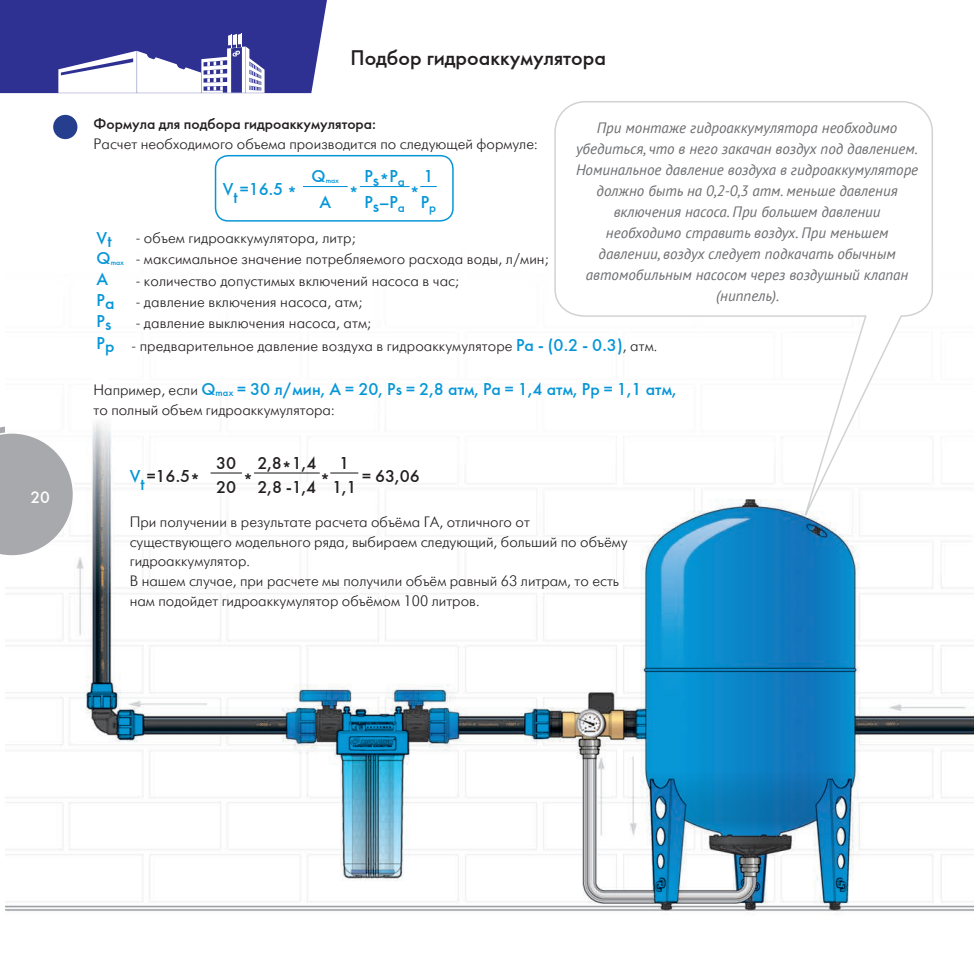
<style>
.page{position:relative;width:974px;height:974px;background:#fff}
.page>*{position:absolute;margin:0;border:0;box-sizing:border-box;transform-origin:0 0}
.t1{font:21px "Futuris C";color:#231f20}
.t2{font:17.1px "Futuris C";letter-spacing:.005em;color:#0696d7}
.t3{font:17.1px "Futuris C";color:#231f20}
.t4{font:16.5px "Futuris C";color:#fff}
.t5{font:15px/19.8px "Futuris Light C";color:#231f20}
.t6{font:italic 15px/21px "PT Sans";color:#6c6d70;text-align:center}
.t7{font:15px "Futuris C";color:#231f20}
.t8{font:7.5px "Futuris C";color:#0696d7}
.s1{font-family:"Futuris C";font-size:7.5px;color:#0696d7}
.s2{font-family:"Futuris C";font-size:17.1px;color:#0696d7}
.s3{font-family:"Futuris Light C";font-size:15px;color:#231f20}
.s4{font-size:9.9px}
.s5{color:#0696d7}
</style>
<div class="page">
<svg style="left:0;top:0;width:327px;height:93px"></svg>
<img style="left:6px;top:166px;width:968px;height:747px">
<div style="left:215px;top:156px;width:238px;height:65px;background:#fff;border-radius:13px"></div>
<div style="left:215px;top:155px;width:239px;height:67px;border:2px solid #0696d7;border-radius:13px"></div>
<svg style="left:553px;top:101px;width:381px;height:432px"></svg>
<hr style="left:303px;top:186px;width:45px;height:1px;background:#0696d7">
<hr style="left:360px;top:186px;width:49px;height:1px;background:#0696d7">
<svg style="left:420px;top:186px;width:17px;height:1px"></svg>
<hr style="left:210px;top:472px;width:32px;height:1px;background:#231f20">
<hr style="left:254px;top:472px;width:66px;height:1px;background:#231f20">
<svg style="left:330px;top:472px;width:28px;height:1px"></svg>
<div style="left:53px;top:115px;width:24px;height:24px;background:#253f8e;border-radius:50%"></div>
<svg style="left:0;top:424px;width:75px;height:133px"></svg>
<p class="t4" style="left:30px;top:479px;width:21px">20</p>
<p class="t4" style="left:31px;top:487px;width:21px">20</p>
<h1 class="t1" style="left:350px;top:45px;width:257px">Подбор гидроаккумулятора</h1>
<p class="t7" style="left:94px;top:115px;width:284px">Формула для подбора гидроаккумулятора:</p>
<p class="t5" style="left:94px;top:134px;width:445px">Расчет необходимого объема производится по следующей формуле:</p>
<p class="t2" style="left:223px;top:178px;width:76px">V =16.5 *</p>
<p class="t2" style="left:234px;top:187px;width:6px">t</p>
<p class="t6" style="left:576px;top:117px;width:344px">При монтаже гидроаккумулятора необходимо убедиться, что в него закачан воздух под давлением.<br>Номинальное давление воздуха в гидроаккумуляторе должно быть на 0,2-0,3 атм. меньше давления включения насоса. При большем давлении необходимо стравить воздух. При меньшем давлении, воздух следует подкачать обычным автомобильным насосом через воздушный клапан (ниппель).</p>
<p class="t2" style="left:312px;top:165px;width:16px">Q</p>
<p class="t8" style="left:326px;top:176px;width:15px">max</p>
<p class="t2" style="left:364px;top:167px;width:42px">Ps*P<sub>a</sub></p>
<p class="t2" style="left:423px;top:165px;width:12px">1</p>
<p class="t2" style="left:349px;top:183px;width:11px">*</p>
<p class="t2" style="left:410px;top:183px;width:11px">*</p>
<p class="t2" style="left:319px;top:191px;width:13px">A</p>
<p class="t2" style="left:364px;top:191px;width:73px">Ps–P<sub>a</sub> P<sub>p</sub></p>
<p class="t2" style="left:97px;top:230px;width:17px">Vt</p>
<p class="t5" style="left:136px;top:228px;width:221px">- объем гидроаккумулятора, литр;</p>
<p class="t2" style="left:97px;top:247px;width:16px">Q</p>
<p class="t5" style="left:111px;top:250px;width:439px"><span class="s1">max</span> - максимальное значение потребляемого расхода воды, л/мин;</p>
<p class="t2" style="left:97px;top:269px;width:13px">А</p>
<p class="t5" style="left:97px;top:270px;width:364px;line-height:21.3px;text-indent:39px">- количество допустимых включений насоса в час;<br><span class="s2">Pa</span> - давление включения насоса, атм;</p>
<p class="t2" style="left:97px;top:313px;width:16px">Ps</p>
<p class="t5" style="left:97px;top:312px;width:562px;line-height:23px;text-indent:39px">- давление выключения насоса, атм;<br><sup>P</sup><span class="s2">p</span> - предварительное давление воздуха в гидроаккумуляторе <span class="s2">Pa - (0.2 - 0.3)</span>, атм.</p>
<p class="t2" style="left:94px;top:379px;width:584px"><span class="s3">Например, если</span> Q<span class="s4">max</span> = 30 л/мин, A = 20, Ps = 2,8 атм, Pa = 1,4 атм, Pp = 1,1 атм,</p>
<p class="t5" style="left:94px;top:400px;width:242px">то полный объем гидроаккумулятора:</p>
<p class="t3" style="left:257px;top:453px;width:61px">2,8*1,4</p>
<p class="t3" style="left:216px;top:453px;width:22px">30</p>
<p class="t3" style="left:339px;top:453px;width:12px">1</p>
<p class="t3" style="left:130px;top:465px;width:72px"><span class="s5">V</span> =16.5*</p>
<p class="t2" style="left:140px;top:474px;width:6px">t</p>
<p class="t3" style="left:362px;top:465px;width:59px">= 63,06</p>
<p class="t3" style="left:243px;top:470px;width:11px">*</p>
<p class="t3" style="left:320px;top:470px;width:11px">*</p>
<p class="t3" style="left:216px;top:477px;width:142px">20 2,8 -1,4 1,1</p>
<p class="t5" style="left:130px;top:513px;width:499px">При получении в результате расчета объёма ГА, отличного от существующего модельного ряда, выбираем следующий, больший по объёму гидроаккумулятор.<br>В нашем случае, при расчете мы получили объём равный 63 литрам, то есть нам подойдет гидроаккумулятор объёмом 100 литров.</p>
</div>
